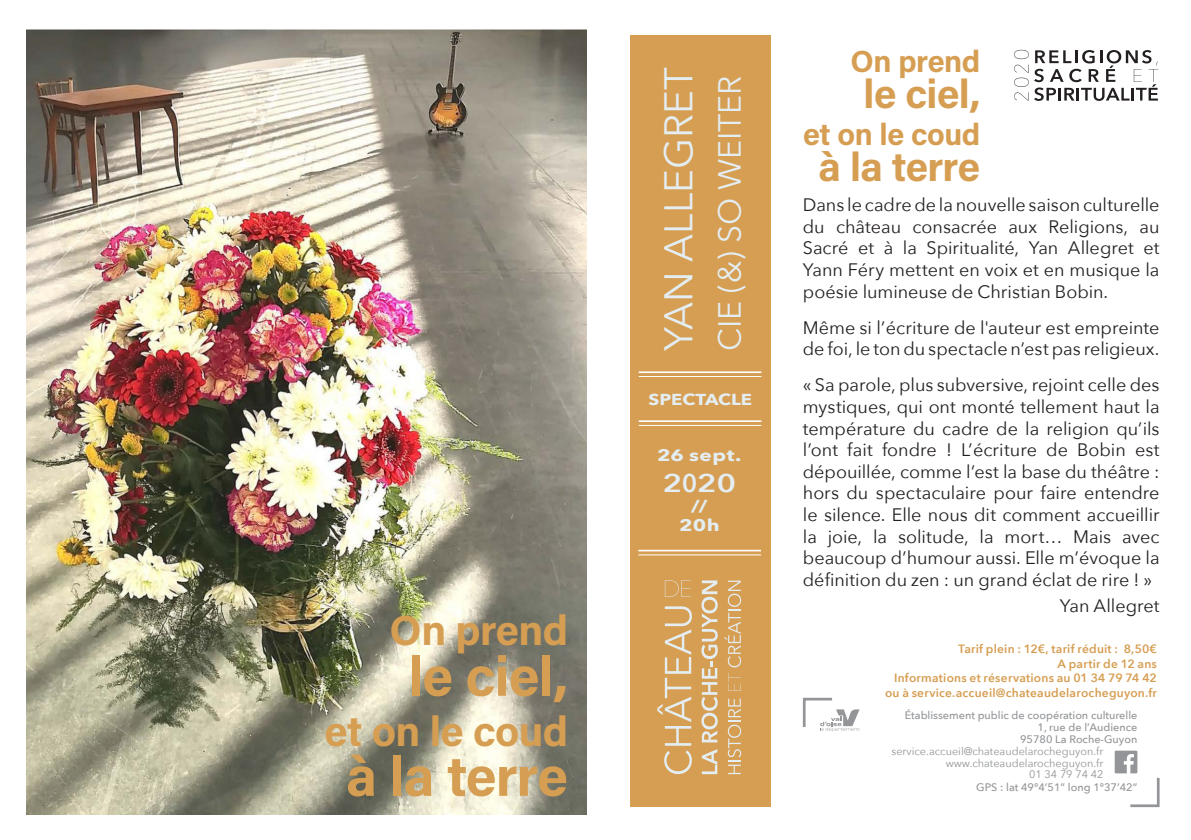
<style>
.page{position:relative;width:1191px;height:840px;background:#fff}
.page>*{position:absolute;margin:0;border:0;box-sizing:border-box;transform-origin:0 0}
.t1{font:55.6px "Acumin Variable Concept";letter-spacing:.04em;color:#d69e52}
.t2{font:42px "Acumin Variable Concept";letter-spacing:.035em;color:#d69e52}
.t3{font:40.4px "Acumin Variable Concept";letter-spacing:.045em;color:#d69e52}
.t4{font:40px "Avenir Next";color:#e4edf2}
.t5{font:32px "Avenir Next";color:#e4edf2}
.t6{font:30.6px "Acumin Variable Concept";letter-spacing:.035em;color:#d69e52}
.t7{font:600 25.6px "Avenir Next";color:#e4edf2;scale:1.27 1}
.t8{font:18px/21.6px "Avenir Next";color:#231f20;text-align:justify}
.t9{font:700 16.4px "Avenir Next";letter-spacing:.02em;color:#e4edf2;scale:1.27 1}
.t10{font:700 15.8px "Avenir Next";color:#e4edf2;scale:1.17 1}
.t11{font:600 12px "Avenir Next";letter-spacing:.02em;color:#d69e52}
.t12{font:500 10.8px "Avenir Next";color:#939598}
.t13{font:10.8px "Avenir Next";color:#939598}
</style>
<div class="page">
<div style="left:629px;top:35px;width:141px;height:771px;background:#d69e52"></div>
<hr style="left:638px;top:420px;width:123px;height:2px;background:#fff">
<hr style="left:638px;top:425px;width:123px;height:1px;background:#fff">
<hr style="left:638px;top:371px;width:123px;height:2px;background:#fff">
<hr style="left:638px;top:376px;width:123px;height:1px;background:#fff">
<hr style="left:638px;top:549px;width:123px;height:2px;background:#fff">
<hr style="left:638px;top:554px;width:123px;height:1px;background:#fff">
<svg style="left:657px;top:606px;width:35px;height:167px"></svg>
<svg style="left:665px;top:580px;width:26px;height:16px"></svg>
<svg style="left:702px;top:749px;width:15px;height:24px"></svg>
<svg style="left:701px;top:580px;width:16px;height:162px"></svg>
<svg style="left:728px;top:698px;width:13px;height:75px"></svg>
<svg style="left:724px;top:580px;width:17px;height:110px"></svg>
<svg style="left:1114px;top:750px;width:46px;height:58px"></svg>
<svg style="left:802px;top:697px;width:57px;height:33px"></svg>
<svg style="left:1034px;top:50px;width:124px;height:51px"></svg>
<svg style="left:1014px;top:65px;width:14px;height:36px"></svg>
<svg style="left:1014px;top:50px;width:14px;height:9px"></svg>
<img style="left:27px;top:30px;width:560px;height:784px">
<p class="t2" style="left:390px;top:601px;width:178px">On prend</p>
<p class="t1" style="left:408px;top:637px;width:156px">le ciel,</p>
<p class="t2" style="left:324px;top:702px;width:243px">et on le coud</p>
<p class="t1" style="left:346px;top:737px;width:221px">à la terre</p>
<p class="t4" style="left:645px;top:351px;width:285px;rotate:-90deg">YAN ALLEGRET</p>
<p class="t5" style="left:702px;top:351px;width:277px;rotate:-90deg">CIE (&amp;) SO WEITER</p>
<p class="t10" style="left:648px;top:385px;width:90px">SPECTACLE</p>
<p class="t9" style="left:657px;top:441px;width:68px">26 sept.</p>
<p class="t7" style="left:662px;top:460px;width:60px">2020</p>
<p class="t9" style="left:691px;top:491px;width:14px">//</p>
<p class="t9" style="left:679px;top:511px;width:33px">20h</p>
<p class="t6" style="left:850px;top:40px;width:130px">On prend</p>
<p class="t3" style="left:863px;top:66px;width:114px">le ciel,</p>
<p class="t6" style="left:803px;top:113px;width:177px">et on le coud</p>
<p class="t3" style="left:818px;top:139px;width:161px">à la terre</p>
<p class="t8" style="left:803px;top:193px;width:358px">Dans le cadre de la nouvelle saison culturelle du château consacrée aux Religions, au Sacré et à la Spiritualité, Yan Allegret et Yann Féry mettent en voix et en musique la poésie lumineuse de Christian Bobin.</p>
<p class="t8" style="left:803px;top:315px;width:358px">Même si l’écriture de l'auteur est empreinte de foi, le ton du spectacle n’est pas religieux.</p>
<p class="t8" style="left:803px;top:373px;width:358px">« Sa parole, plus subversive, rejoint celle des mystiques, qui ont monté tellement haut la température du cadre de la religion qu’ils l’ont fait fondre ! L’écriture de Bobin est dépouillée, comme l’est la base du théâtre : hors du spectaculaire pour faire entendre le silence. Elle nous dit comment accueillir la joie, la solitude, la mort… Mais avec beaucoup d’humour aussi. Elle m’évoque la définition du zen : un grand éclat de rire ! »</p>
<p class="t8" style="left:1059px;top:593px;width:101px">Yan Allegret</p>
<p class="t11" style="left:958px;top:638px;width:200px">Tarif plein : 12€, tarif réduit : 8,50€</p>
<p class="t11" style="left:1057px;top:653px;width:101px">A partir de 12 ans</p>
<p class="t11" style="left:894px;top:667px;width:264px">Informations et réservations au 01 34 79 74 42</p>
<p class="t11" style="left:885px;top:681px;width:273px">ou à service.accueil@chateaudelarocheguyon.fr</p>
<p class="t12" style="left:904px;top:705px;width:234px">Établissement public de coopération culturelle</p>
<p class="t12" style="left:1037px;top:717px;width:101px">1, rue de l’Audience</p>
<p class="t12" style="left:1020px;top:729px;width:119px">95780 La Roche-Guyon</p>
<p class="t13" style="left:891px;top:741px;width:213px">service.accueil@chateaudelarocheguyon.fr</p>
<p class="t13" style="left:945px;top:753px;width:159px">www.chateaudelarocheguyon.fr</p>
<p class="t13" style="left:1029px;top:765px;width:76px">01 34 79 74 42</p>
<p class="t12" style="left:976px;top:778px;width:163px">GPS : lat 49°4’51” long 1°37’42”</p>
</div>
